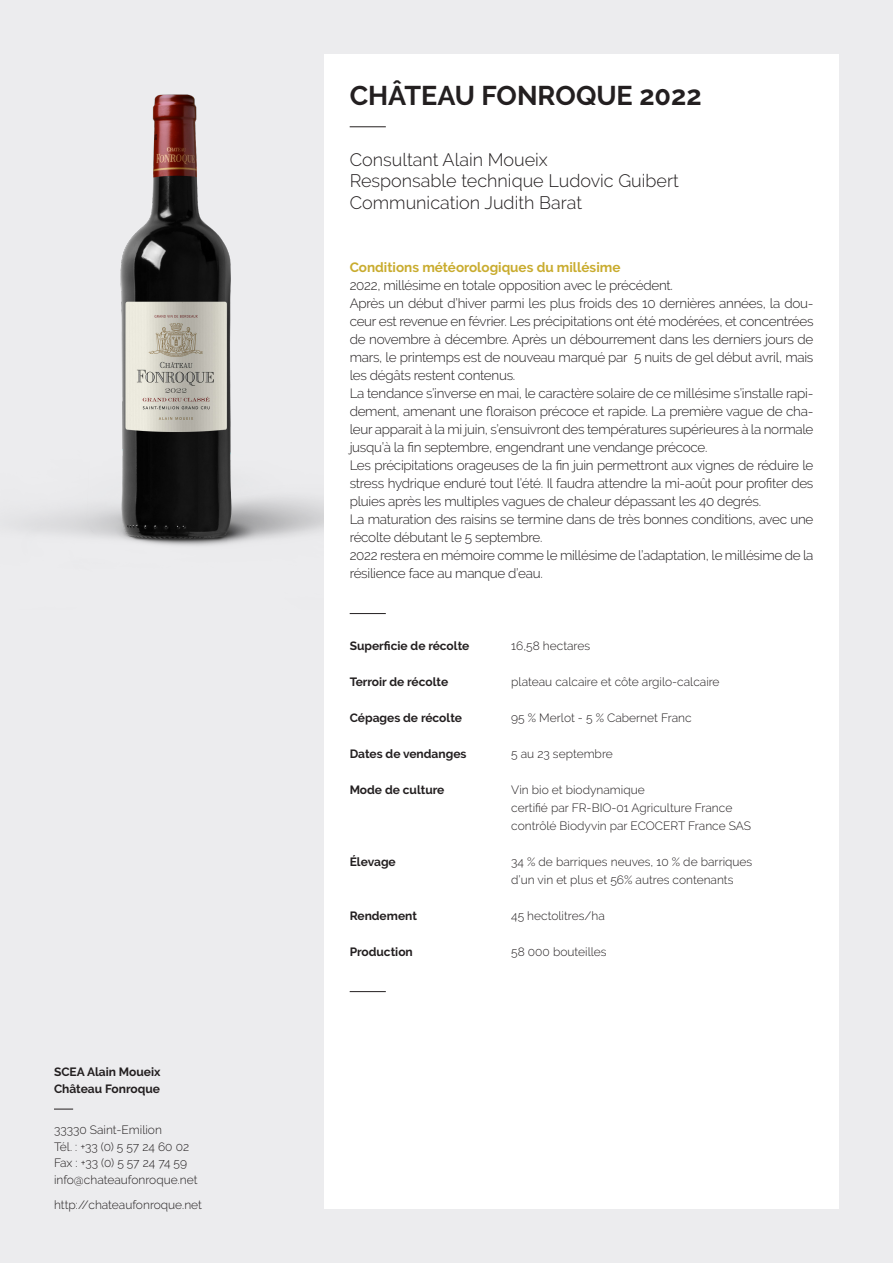
<style>
.page{position:relative;width:893px;height:1263px;background:#ececee}
.page>*{position:absolute;margin:0;border:0;box-sizing:border-box;transform-origin:0 0}
.t1{font:700 27px "Raleway";color:#231f20}
.t2{font:300 18px/21.8px "Raleway";color:#231f20}
.t3{font:300 13.5px/18px "Raleway";letter-spacing:-.02em;color:#231f20}
.t4{font:700 13.5px "Raleway";color:#c9ac2f}
.t5{font:300 12px/18px "Raleway";color:#231f20}
.t6{font:700 12px/16.5px "Raleway";color:#231f20}
</style>
<div class="page">
<img style="left:20px;top:94px;width:304px;height:452px">
<div style="left:324px;top:54px;width:515px;height:1155px;background:#fff"></div>
<hr style="left:350px;top:126px;width:36px;height:1px;background:#231f20">
<hr style="left:350px;top:613px;width:36px;height:1px;background:#231f20">
<hr style="left:350px;top:991px;width:36px;height:1px;background:#231f20">
<svg style="left:54px;top:1109px;width:19px;height:1px"></svg>
<p class="t6" style="left:54px;top:1064px;width:108px">SCEA Alain Moueix<br>Château Fonroque</p>
<p class="t5" style="left:54px;top:1122px;width:145px;line-height:16.5px">33330 Saint-Emilion<br>Tél. : +33 (0) 5 57 24 60 02<br>Fax : +33 (0) 5 57 24 74 59 info@chateaufonroque.net</p>
<p class="t5" style="left:54px;top:1196px;width:150px">http://chateaufonroque.net</p>
<h1 class="t1" style="left:350px;top:80px;width:353px">CHÂTEAU FONROQUE 2022</h1>
<h2 class="t2" style="left:350px;top:149px;width:331px">Consultant Alain Moueix<br>Responsable technique Ludovic Guibert<br>Communication Judith Barat</h2>
<p class="t4" style="left:350px;top:259px;width:272px">Conditions météorologiques du millésime</p>
<p class="t3" style="left:350px;top:276px;width:465px">2022, millésime en totale opposition avec le précédent.<br>Après un début d’hiver parmi les plus froids des 10 dernières années, la dou&shy;ceur est revenue en février. Les précipitations ont été modérées, et concentrées de novembre à décembre. Après un débourrement dans les derniers jours de mars, le printemps est de nouveau marqué par 5 nuits de gel début avril, mais les dégâts restent contenus.<br>La tendance s’inverse en mai, le caractère solaire de ce millésime s’installe rapi&shy;dement, amenant une floraison précoce et rapide. La première vague de cha&shy;leur apparait à la mi juin, s’ensuivront des températures supérieures à la normale jusqu’à la fin septembre, engendrant une vendange précoce.<br>Les précipitations orageuses de la fin juin permettront aux vignes de réduire le stress hydrique enduré tout l’été. Il faudra attendre la mi-août pour profiter des pluies après les multiples vagues de chaleur dépassant les 40 degrés.<br>La maturation des raisins se termine dans de très bonnes conditions, avec une récolte débutant le 5 septembre.<br>2022 restera en mémoire comme le millésime de l’adaptation, le millésime de la résilience face au manque d’eau.</p>
<p class="t6" style="left:350px;top:637px;width:121px">Superficie de récolte</p>
<p class="t5" style="left:511px;top:637px;width:80px">16,58 hectares</p>
<p class="t6" style="left:350px;top:673px;width:100px">Terroir de récolte</p>
<p class="t5" style="left:511px;top:673px;width:210px">plateau calcaire et côte argilo-calcaire</p>
<p class="t6" style="left:350px;top:709px;width:114px">Cépages de récolte</p>
<p class="t5" style="left:511px;top:709px;width:182px">95 % Merlot - 5 % Cabernet Franc</p>
<p class="t6" style="left:350px;top:745px;width:118px">Dates de vendanges</p>
<p class="t5" style="left:511px;top:745px;width:103px">5 au 23 septembre</p>
<p class="t6" style="left:350px;top:781px;width:96px">Mode de culture</p>
<p class="t5" style="left:511px;top:781px;width:241px">Vin bio et biodynamique<br>certifié par FR-BIO-01 Agriculture France contrôlé Biodyvin par ECOCERT France SAS</p>
<p class="t6" style="left:350px;top:853px;width:48px">Élevage</p>
<p class="t5" style="left:511px;top:853px;width:243px">34 % de barriques neuves, 10 % de barriques d’un vin et plus et 56% autres contenants</p>
<p class="t6" style="left:350px;top:907px;width:69px">Rendement</p>
<p class="t5" style="left:511px;top:907px;width:95px">45 hectolitres/ha</p>
<p class="t6" style="left:350px;top:943px;width:65px">Production</p>
<p class="t5" style="left:511px;top:943px;width:97px">58 000 bouteilles</p>
</div>
